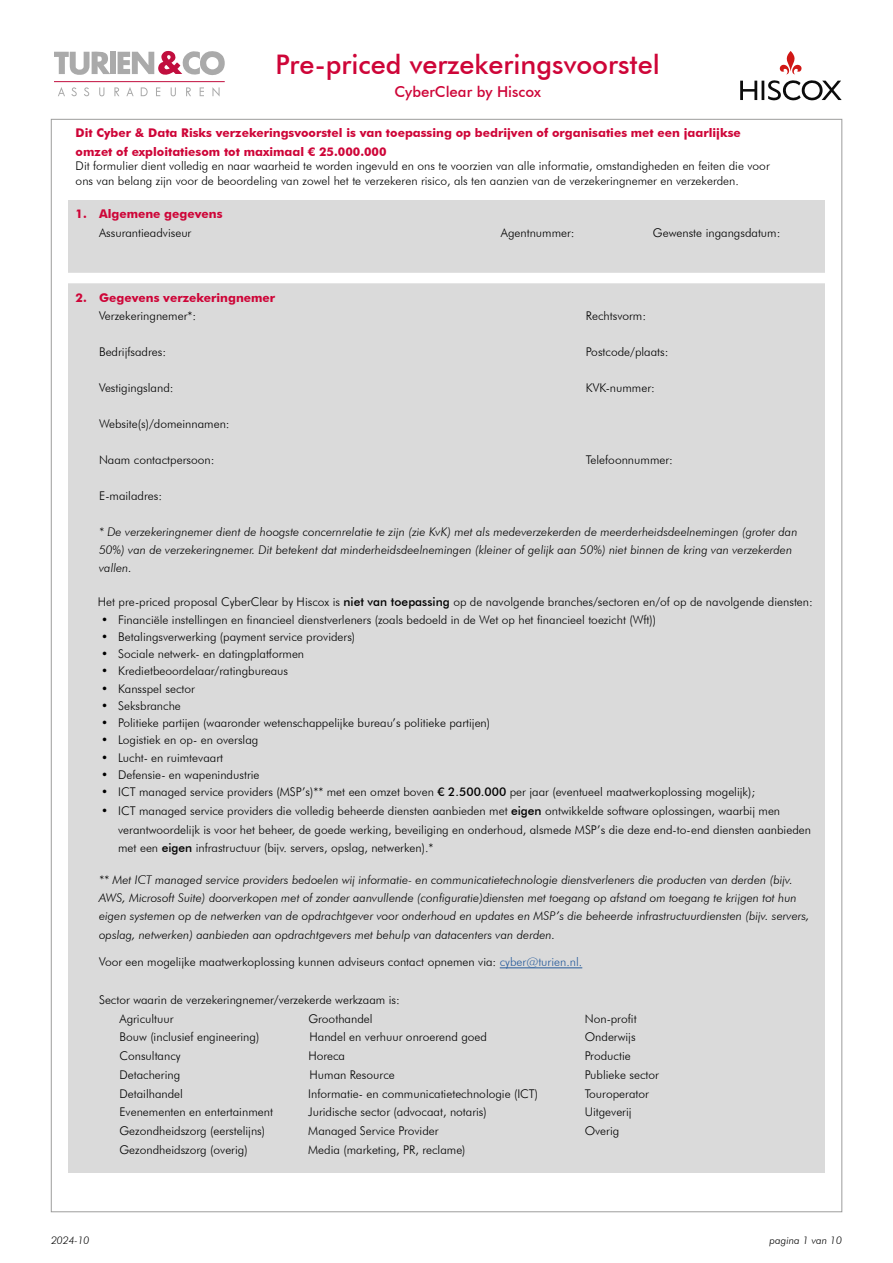
<style>
.page{position:relative;width:893px;height:1263px;background:#fff}
.page>*{position:absolute;margin:0;border:0;box-sizing:border-box;transform-origin:0 0}
.t1{font:500 27px "Futura BT";color:#ce0538}
.t2{font:500 15px "Futura BT";color:#ce0538}
.t3{font:300 12px/18.8px "Futura BT";color:#000}
.t4{font:italic 300 12px/18.3px "Futura BT";color:#000}
.t5{font:700 12px/18.6px "Futura BT";color:#ce0538}
.t6{font:italic 300 10.5px "Futura BT";color:#000}
.s1{font-weight:500}
.s2{color:#275b9b}
</style>
<div class="page">
<div style="left:68px;top:200px;width:757px;height:972px;background:#dadada"></div>
<div style="left:110px;top:52px;width:5px;height:22px;background:#aaa"></div>
<svg style="left:118px;top:51px;width:107px;height:24px"></svg>
<svg style="left:54px;top:51px;width:56px;height:24px"></svg>
<svg style="left:58px;top:87px;width:7px;height:9px"></svg>
<svg style="left:71px;top:87px;width:6px;height:9px"></svg>
<svg style="left:84px;top:87px;width:5px;height:9px"></svg>
<svg style="left:99px;top:87px;width:5px;height:9px"></svg>
<svg style="left:114px;top:87px;width:5px;height:9px"></svg>
<svg style="left:126px;top:87px;width:8px;height:9px"></svg>
<svg style="left:141px;top:87px;width:7px;height:9px"></svg>
<svg style="left:156px;top:87px;width:4px;height:9px"></svg>
<svg style="left:171px;top:87px;width:5px;height:9px"></svg>
<svg style="left:186px;top:87px;width:5px;height:9px"></svg>
<svg style="left:200px;top:87px;width:4px;height:9px"></svg>
<svg style="left:212px;top:87px;width:8px;height:10px"></svg>
<hr style="left:54px;top:81px;width:171px;height:1px;background:#c10e3e">
<svg style="left:740px;top:80px;width:102px;height:20px"></svg>
<svg style="left:780px;top:51px;width:22px;height:23px"></svg>
<div style="left:54px;top:273px;width:786px;height:10px;background:#fff"></div>
<hr style="left:500px;top:967px;width:82px;height:1px;background:#275b9b">
<h1 class="t1" style="left:276px;top:48px;width:386px">Pre-priced verzekeringsvoorstel</h1>
<p class="t2" style="left:394px;top:82px;width:148px">CyberClear by Hiscox</p>
<p class="t5" style="left:76px;top:123px;width:667px">Dit Cyber &amp; Data Risks verzekeringsvoorstel is van toepassing op bedrijven of organisaties met een jaarlijkse omzet of exploitatiesom tot maximaal € 25.000.000</p>
<p class="t3" style="left:76px;top:159px;width:696px;line-height:14.4px">Dit formulier dient volledig en naar waarheid te worden ingevuld en ons te voorzien van alle informatie, omstandigheden en feiten die voor ons van belang zijn voor de beoordeling van zowel het te verzekeren risico, als ten aanzien van de verzekeringnemer en verzekerden.</p>
<p class="t5" style="left:76px;top:204px;width:148px">1. Algemene gegevens</p>
<p class="t3" style="left:99px;top:223px;width:94px">Assurantieadviseur</p>
<p class="t3" style="left:501px;top:223px;width:75px">Agentnummer:</p>
<p class="t3" style="left:653px;top:223px;width:129px">Gewenste ingangsdatum:</p>
<p class="t5" style="left:76px;top:288px;width:201px">2. Gegevens verzekeringnemer</p>
<p class="t3" style="left:99px;top:306px;width:99px">Verzekeringnemer*:</p>
<p class="t3" style="left:586px;top:306px;width:62px">Rechtsvorm:</p>
<p class="t3" style="left:99px;top:342px;width:69px">Bedrijfsadres:</p>
<p class="t3" style="left:586px;top:342px;width:84px">Postcode/plaats:</p>
<p class="t3" style="left:99px;top:378px;width:76px">Vestigingsland:</p>
<p class="t3" style="left:586px;top:378px;width:70px">KVK-nummer:</p>
<p class="t3" style="left:99px;top:414px;width:132px">Website(s)/domeinnamen:</p>
<p class="t3" style="left:99px;top:450px;width:117px">Naam contactpersoon:</p>
<p class="t3" style="left:586px;top:450px;width:88px">Telefoonnummer:</p>
<p class="t3" style="left:99px;top:486px;width:65px">E-mailadres:</p>
<p class="t4" style="left:99px;top:523px;width:700px">* De verzekeringnemer dient de hoogste concernrelatie te zijn (zie KvK) met als medeverzekerden de meerderheidsdeelnemingen (groter dan<br>50%) van de verzekeringnemer. Dit betekent dat minderheidsdeelnemingen (kleiner of gelijk aan 50%) niet binnen de kring van verzekerden vallen.</p>
<p class="t3" style="left:98px;top:593px;width:716px">Het pre-priced proposal CyberClear by Hiscox is <span class="s1">niet van toepassing</span> op de navolgende branches/sectoren en/of op de navolgende diensten:</p>
<p class="t3" style="left:101px;top:610px;width:556px">• Financiële instellingen en financieel dienstverleners (zoals bedoeld in de Wet op het financieel toezicht (Wft))</p>
<p class="t3" style="left:101px;top:627px;width:256px">• Betalingsverwerking (payment service providers)</p>
<p class="t3" style="left:101px;top:644px;width:205px">• Sociale netwerk- en datingplatformen</p>
<p class="t3" style="left:101px;top:662px;width:188px">• Kredietbeoordelaar/ratingbureaus</p>
<p class="t3" style="left:101px;top:679px;width:95px">• Kansspel sector</p>
<p class="t3" style="left:101px;top:696px;width:81px">• Seksbranche</p>
<p class="t3" style="left:101px;top:713px;width:390px">• Politieke partijen (waaronder wetenschappelijke bureau’s politieke partijen)</p>
<p class="t3" style="left:101px;top:731px;width:159px">• Logistiek en op- en overslag</p>
<p class="t3" style="left:101px;top:748px;width:123px">• Lucht- en ruimtevaart</p>
<p class="t3" style="left:101px;top:765px;width:160px">• Defensie- en wapenindustrie</p>
<p class="t3" style="left:101px;top:782px;width:655px">• ICT managed service providers (MSP’s)** met een omzet boven <span class="s1">€ 2.500.000</span> per jaar (eventueel maatwerkoplossing mogelijk);</p>
<p class="t3" style="left:118px;top:801px;width:694px;text-indent:-17px">• ICT managed service providers die volledig beheerde diensten aanbieden met <span class="s1">eigen</span> ontwikkelde software oplossingen, waarbij men verantwoordelijk is voor het beheer, de goede werking, beveiliging en onderhoud, alsmede MSP’s die deze end-to-end diensten aanbieden met een <span class="s1">eigen</span> infrastructuur (bijv. servers, opslag, netwerken).*</p>
<p class="t4" style="left:99px;top:870px;width:712px">** Met ICT managed service providers bedoelen wij informatie- en communicatietechnologie dienstverleners die producten van derden (bijv.<br>AWS, Microsoft Suite) doorverkopen met of zonder aanvullende (configuratie)diensten met toegang op afstand om toegang te krijgen tot hun eigen systemen op de netwerken van de opdrachtgever voor onderhoud en updates en MSP’s die beheerde infrastructuurdiensten (bijv. servers, opslag, netwerken) aanbieden aan opdrachtgevers met behulp van datacenters van derden.</p>
<p class="t3" style="left:99px;top:953px;width:485px">Voor een mogelijke maatwerkoplossing kunnen adviseurs contact opnemen via: <span class="s2">cyber@turien.nl.</span></p>
<p class="t3" style="left:119px;top:990px;width:282px;text-indent:-20px">Sector waarin de verzekeringnemer/verzekerde werkzaam is:<br>Agricultuur</p>
<p class="t3" style="left:308px;top:1009px;width:66px">Groothandel</p>
<p class="t3" style="left:585px;top:1009px;width:53px">Non-profit</p>
<p class="t3" style="left:119px;top:1028px;width:141px">Bouw (inclusief engineering)</p>
<p class="t3" style="left:310px;top:1028px;width:179px">Handel en verhuur onroerend goed</p>
<p class="t3" style="left:585px;top:1028px;width:52px">Onderwijs</p>
<p class="t3" style="left:119px;top:1046px;width:63px">Consultancy</p>
<p class="t3" style="left:308px;top:1046px;width:38px">Horeca</p>
<p class="t3" style="left:585px;top:1046px;width:48px">Productie</p>
<p class="t3" style="left:119px;top:1065px;width:62px">Detachering</p>
<p class="t3" style="left:309px;top:1065px;width:87px">Human Resource</p>
<p class="t3" style="left:585px;top:1065px;width:76px">Publieke sector</p>
<p class="t3" style="left:119px;top:1084px;width:65px">Detailhandel</p>
<p class="t3" style="left:308px;top:1084px;width:231px">Informatie- en communicatietechnologie (ICT)</p>
<p class="t3" style="left:585px;top:1084px;width:66px">Touroperator</p>
<p class="t3" style="left:119px;top:1103px;width:155px">Evenementen en entertainment</p>
<p class="t3" style="left:308px;top:1103px;width:180px">Juridische sector (advocaat, notaris)</p>
<p class="t3" style="left:585px;top:1103px;width:48px">Uitgeverij</p>
<p class="t3" style="left:119px;top:1121px;width:147px">Gezondheidszorg (eerstelijns)</p>
<p class="t3" style="left:308px;top:1121px;width:132px">Managed Service Provider</p>
<p class="t3" style="left:585px;top:1121px;width:36px">Overig</p>
<p class="t3" style="left:119px;top:1140px;width:130px">Gezondheidszorg (overig)</p>
<p class="t3" style="left:308px;top:1140px;width:159px">Media (marketing, PR, reclame)</p>
<p class="t6" style="left:51px;top:1234px;width:40px">2024-10</p>
<p class="t6" style="left:770px;top:1234px;width:74px">pagina 1 van 10</p>
</div>
